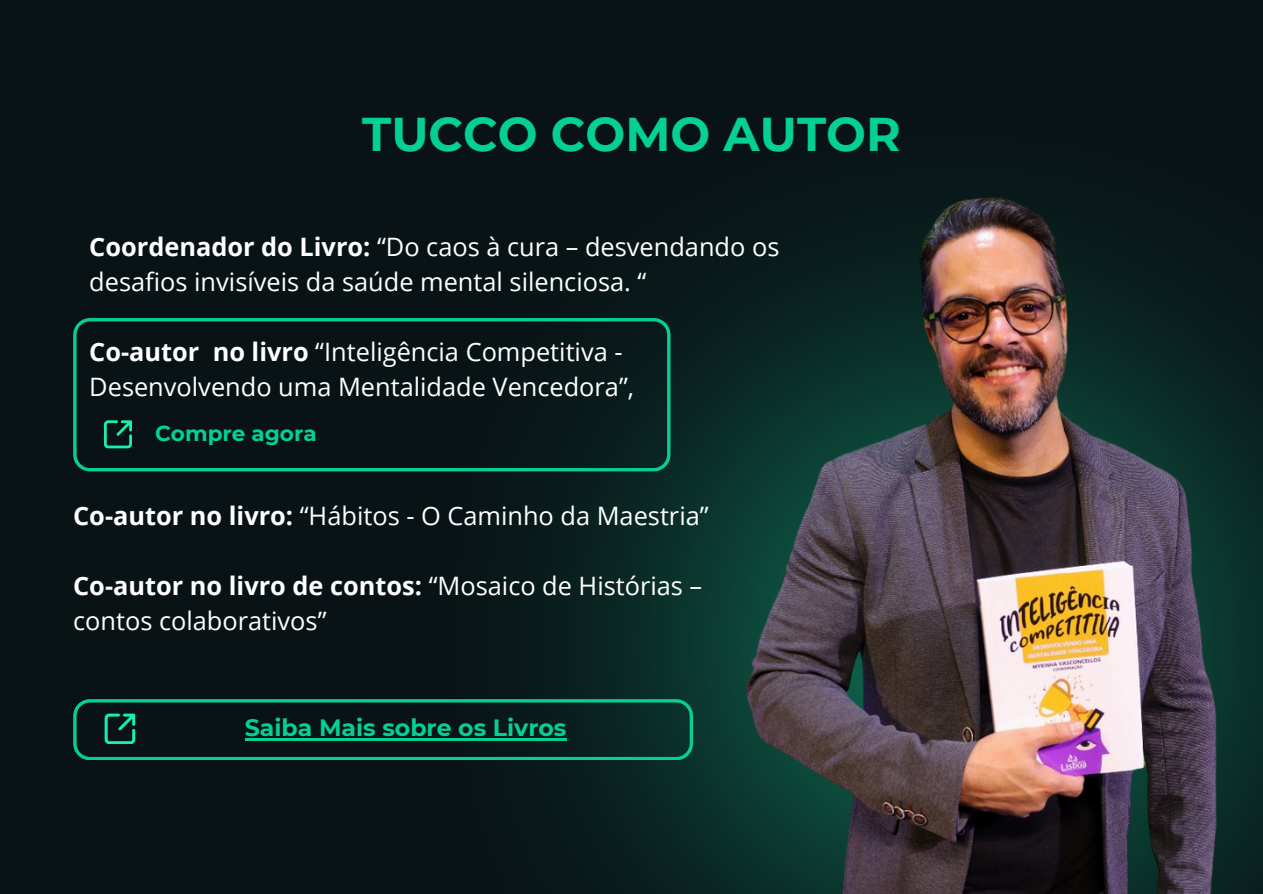
<style>
.page{position:relative;width:1263px;height:894px;background:#fff}
.page>*{position:absolute;margin:0;border:0;box-sizing:border-box;transform-origin:0 0}
.t1{font:700 47.25px "Montserrat";color:#04d191}
.t2{font:25.35px/35px "Open Sans";color:#fff}
.t3{font:700 23.55px "Montserrat";color:#04d191}
.t4{font:700 21.6px "Montserrat";color:#04d191}
.s1{font-weight:700}
</style>
<div class="page">
<div style="left:0;top:0;width:1263px;height:893px;background:#091316"></div>
<img style="left:454px;top:310px;width:264px;height:583px">
<img style="left:718px;top:197px;width:545px;height:696px">
<svg style="left:73px;top:318px;width:597px;height:153px"></svg>
<svg style="left:104px;top:420px;width:28px;height:28px"></svg>
<svg style="left:73px;top:699px;width:620px;height:60px"></svg>
<hr style="left:245px;top:738px;width:321px;height:2px;background:#04d191">
<p class="t1" style="left:362px;top:105px;width:540px">TUCCO COMO AUTOR</p>
<p class="t2" style="left:89px;top:228px;width:692px"><span class="s1">Coordenador do Livro:</span> “Do caos à cura – desvendando os desafios invisíveis da saúde mental silenciosa. “</p>
<h3 class="t2" style="left:89px;top:333px;width:546px"><span class="s1">Co-autor no livro</span> “Inteligência Competitiva -<br>Desenvolvendo uma Mentalidade Vencedora”,</h3>
<h3 class="t4" style="left:155px;top:419px;width:163px">Compre agora</h3>
<p class="t2" style="left:73px;top:497px;width:637px"><span class="s1">Co-autor no livro:</span> “Hábitos - O Caminho da Maestria”</p>
<p class="t2" style="left:73px;top:567px;width:631px"><span class="s1">Co-autor no livro de contos:</span> “Mosaico de Histórias – contos colaborativos”</p>
<h3 class="t3" style="left:245px;top:713px;width:323px">Saiba Mais sobre os Livros</h3>
</div>
